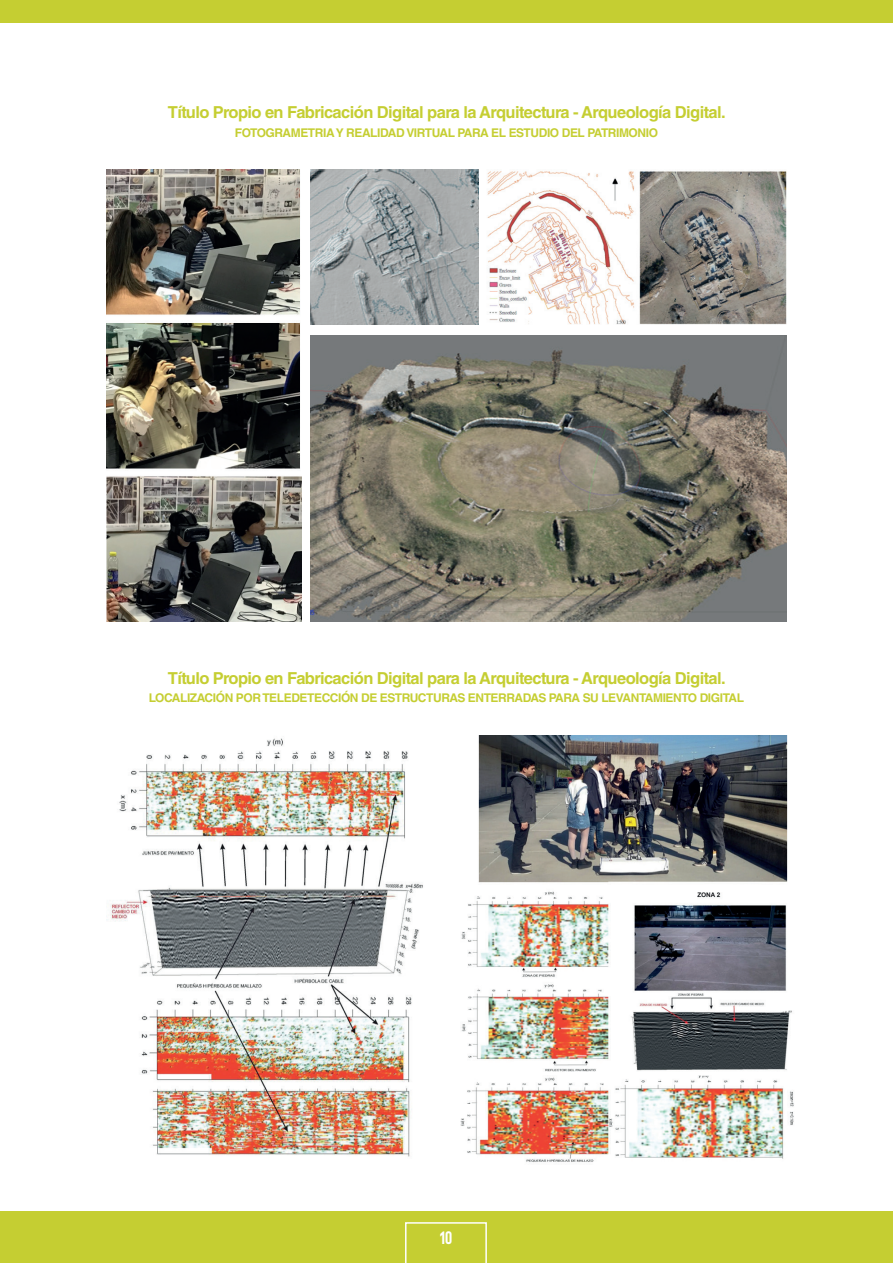
<style>
.page{position:relative;width:893px;height:1263px;background:#fff}
.page>*{position:absolute;margin:0;border:0;box-sizing:border-box;transform-origin:0 0}
.t1{font:700 18px "Bison";color:#fff}
.t2{font:700 16.5px "Helvetica LT Std";letter-spacing:-.035em;color:#c5ce32}
.t3{font:700 12px "Helvetica LT Std";letter-spacing:-.035em;color:#c5ce32}
</style>
<div class="page">
<div style="left:0;top:1211px;width:893px;height:52px;background:#c5ce32"></div>
<svg style="left:405px;top:1222px;width:82px;height:41px"></svg>
<div style="left:0;top:0;width:893px;height:23px;background:#c5ce32"></div>
<img style="left:310px;top:170px;width:477px;height:155px">
<img style="left:106px;top:170px;width:195px;height:452px">
<img style="left:106px;top:738px;width:317px;height:419px">
<img style="left:310px;top:336px;width:477px;height:286px">
<img style="left:461px;top:735px;width:333px;height:427px">
<p class="t2" style="left:168px;top:102px;width:559px">Título Propio en Fabricación Digital para la Arquitectura - Arqueología Digital.</p>
<p class="t3" style="left:235px;top:125px;width:425px">FOTOGRAMETRIA Y REALIDAD VIRTUAL PARA EL ESTUDIO DEL PATRIMONIO</p>
<p class="t2" style="left:168px;top:668px;width:559px">Título Propio en Fabricación Digital para la Arquitectura - Arqueología Digital.</p>
<p class="t3" style="left:149px;top:691px;width:597px">LOCALIZACIÓN POR TELEDETECCIÓN DE ESTRUCTURAS ENTERRADAS PARA SU LEVANTAMIENTO DIGITAL</p>
<p class="t1" style="left:440px;top:1228px;width:14px">10</p>
</div>
